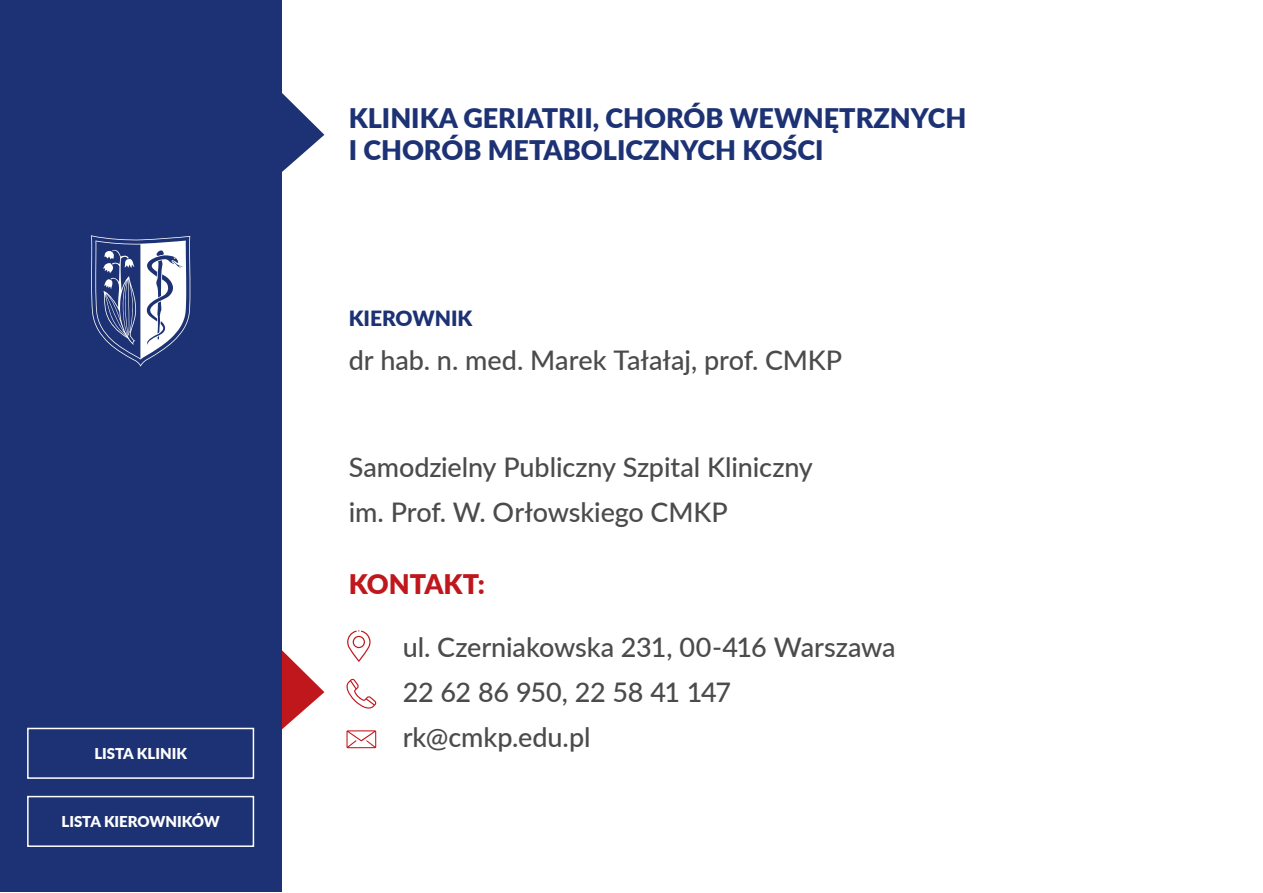
<style>
.page{position:relative;width:1263px;height:893px;background:#fff}
.page>*{position:absolute;margin:0;border:0;box-sizing:border-box;transform-origin:0 0}
.t1{font:500 27px/45px "Lato";letter-spacing:-.005em;color:#4b4b4b}
.t2{font:900 27px/32.4px "Lato";color:#1d3274}
.t3{font:900 27px "Lato";color:#c0171c}
.t4{font:900 21px "Lato";color:#1d3274}
.t5{font:900 15px "Lato";color:#fff}
</style>
<div class="page">
<svg style="left:281px;top:611px;width:43px;height:156px"></svg>
<svg style="left:281px;top:54px;width:43px;height:155px"></svg>
<div style="left:0;top:1px;width:281px;height:891px;background:#1d3274"></div>
<svg style="left:346px;top:678px;width:31px;height:31px"></svg>
<svg style="left:346px;top:730px;width:30px;height:18px"></svg>
<svg style="left:347px;top:630px;width:23px;height:32px"></svg>
<div style="left:27px;top:728px;width:227px;height:51px;border:2px solid #fff"></div>
<div style="left:27px;top:796px;width:227px;height:51px;border:2px solid #fff"></div>
<svg style="left:91px;top:235px;width:100px;height:132px"></svg>
<p class="t5" style="left:94px;top:743px;width:94px">LISTA KLINIK</p>
<p class="t5" style="left:61px;top:811px;width:160px">LISTA KIEROWNIKÓW</p>
<p class="t2" style="left:349px;top:101px;width:619px">KLINIKA GERIATRII, CHORÓB WEWNĘTRZNYCH<br>I CHORÓB METABOLICZNYCH KOŚCI</p>
<p class="t4" style="left:349px;top:303px;width:125px">KIEROWNIK</p>
<p class="t1" style="left:349px;top:337px;width:495px">dr hab. n. med. Marek Tałałaj, prof. CMKP</p>
<p class="t1" style="left:349px;top:443px;width:466px">Samodzielny Publiczny Szpital Kliniczny im. Prof. W. Orłowskiego CMKP</p>
<p class="t3" style="left:349px;top:564px;width:138px">KONTAKT:</p>
<p class="t1" style="left:403px;top:624px;width:494px">ul. Czerniakowska 231, 00-416 Warszawa<br>22 62 86 950, 22 58 41 147 rk@cmkp.edu.pl</p>
</div>
